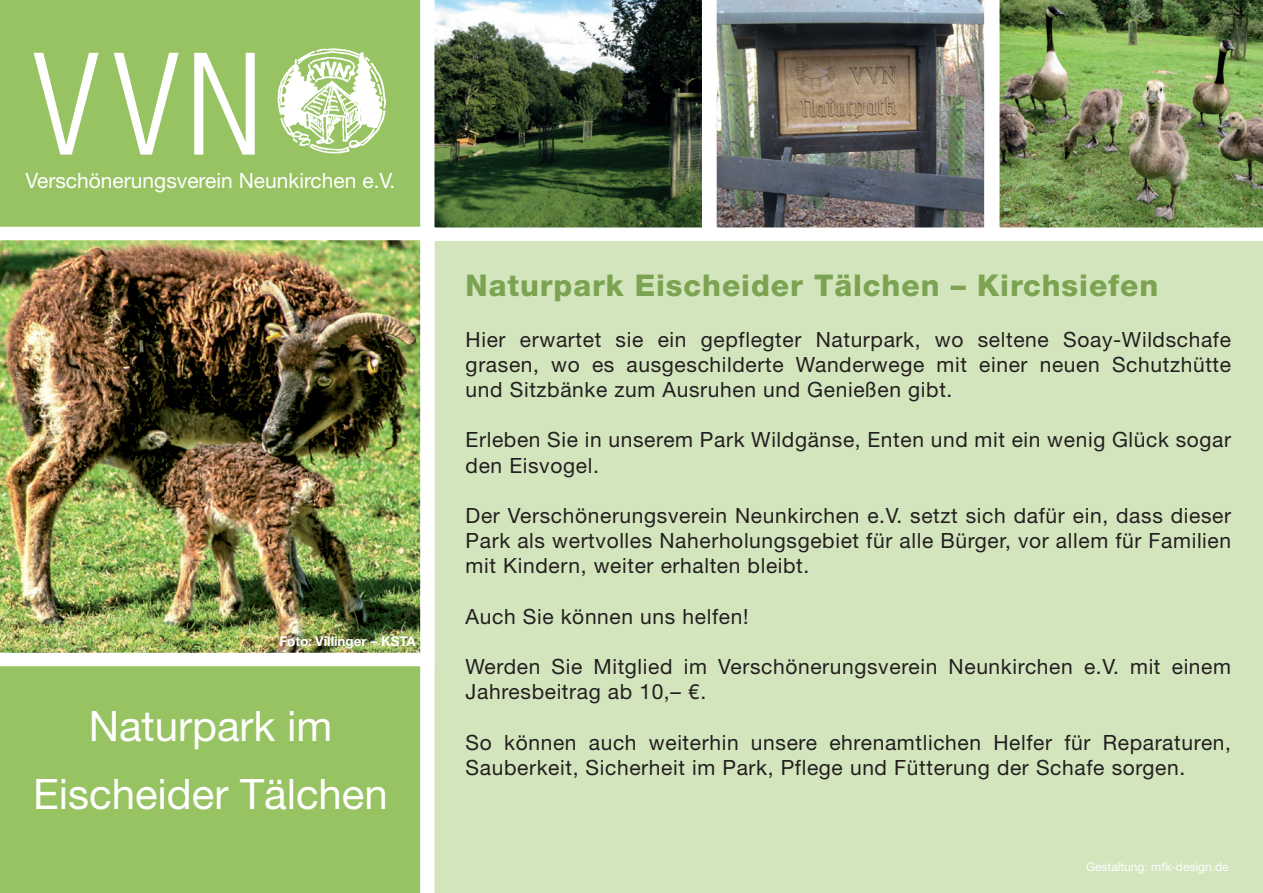
<style>
.page{position:relative;width:1263px;height:893px;background:#fff}
.page>*{position:absolute;margin:0;border:0;box-sizing:border-box;transform-origin:0 0}
.t1{font:300 condensed 142.5px "Helvetica Neue";color:#fff}
.t2{font:42px/67.5px "Helvetica Neue";color:#fff;text-align:center}
.t3{font:800 30px "Helvetica Neue";letter-spacing:.03em;color:#7ca351}
.t4{font:21px/25.2px "Helvetica Neue";letter-spacing:.03em;color:#231f20}
.t5{font:21px "Helvetica Neue";color:#fff}
.t6{font:700 13.5px "Helvetica Neue CE";color:#fff}
.t7{font:12px "Helvetica Neue";color:#fff}
</style>
<div class="page">
<div style="left:420px;top:0;width:843px;height:893px;background:#d3e5bd"></div>
<div style="left:0;top:0;width:420px;height:893px;background:#97c362"></div>
<img style="left:0;top:226px;width:435px;height:447px">
<div style="left:420px;top:0;width:14px;height:893px;background:#fff"></div>
<svg style="left:414px;top:0;width:282px;height:248px"></svg>
<img style="left:696px;top:0;width:283px;height:241px">
<img style="left:979px;top:0;width:284px;height:241px">
<img style="left:277px;top:48px;width:110px;height:106px">
<h1 class="t1" style="left:33px;top:22px;width:231px">VVN</h1>
<p class="t5" style="left:26px;top:168px;width:371px">Verschönerungsverein Neunkirchen e.V.</p>
<p class="t6" style="left:279px;top:632px;width:138px">Foto: Villinger – KSTA</p>
<h2 class="t2" style="left:33px;top:692px;width:356px">Naturpark im<br>Eischeider Tälchen</h2>
<h3 class="t3" style="left:466px;top:268px;width:694px">Naturpark Eischeider Tälchen – Kirchsiefen</h3>
<p class="t4" style="left:466px;top:326px;width:767px;text-align:justify">Hier erwartet sie ein gepflegter Naturpark, wo seltene Soay-Wildschafe grasen, wo es ausgeschilderte Wanderwege mit einer neuen Schutzhütte und Sitzbänke zum Ausruhen und Genießen gibt.</p>
<p class="t4" style="left:466px;top:427px;width:767px">Erleben Sie in unserem Park Wildgänse, Enten und mit ein wenig Glück sogar den Eisvogel.</p>
<p class="t4" style="left:466px;top:503px;width:767px;text-align:justify">Der Verschönerungsverein Neunkirchen e.V. setzt sich dafür ein, dass dieser Park als wertvolles Naherholungsgebiet für alle Bürger, vor allem für Familien mit Kindern, weiter erhalten bleibt.</p>
<p class="t4" style="left:466px;top:603px;width:284px">Auch Sie können uns helfen!</p>
<p class="t4" style="left:466px;top:654px;width:767px">Werden Sie Mitglied im Verschönerungsverein Neunkirchen e.V. mit einem<br>Jahresbeitrag ab 10,– €.</p>
<p class="t4" style="left:466px;top:729px;width:767px">So können auch weiterhin unsere ehrenamtlichen Helfer für Reparaturen,<br>Sauberkeit, Sicherheit im Park, Pflege und Fütterung der Schafe sorgen.</p>
<p class="t7" style="left:1086px;top:859px;width:144px">Gestaltung: mfk-design.de</p>
</div>
